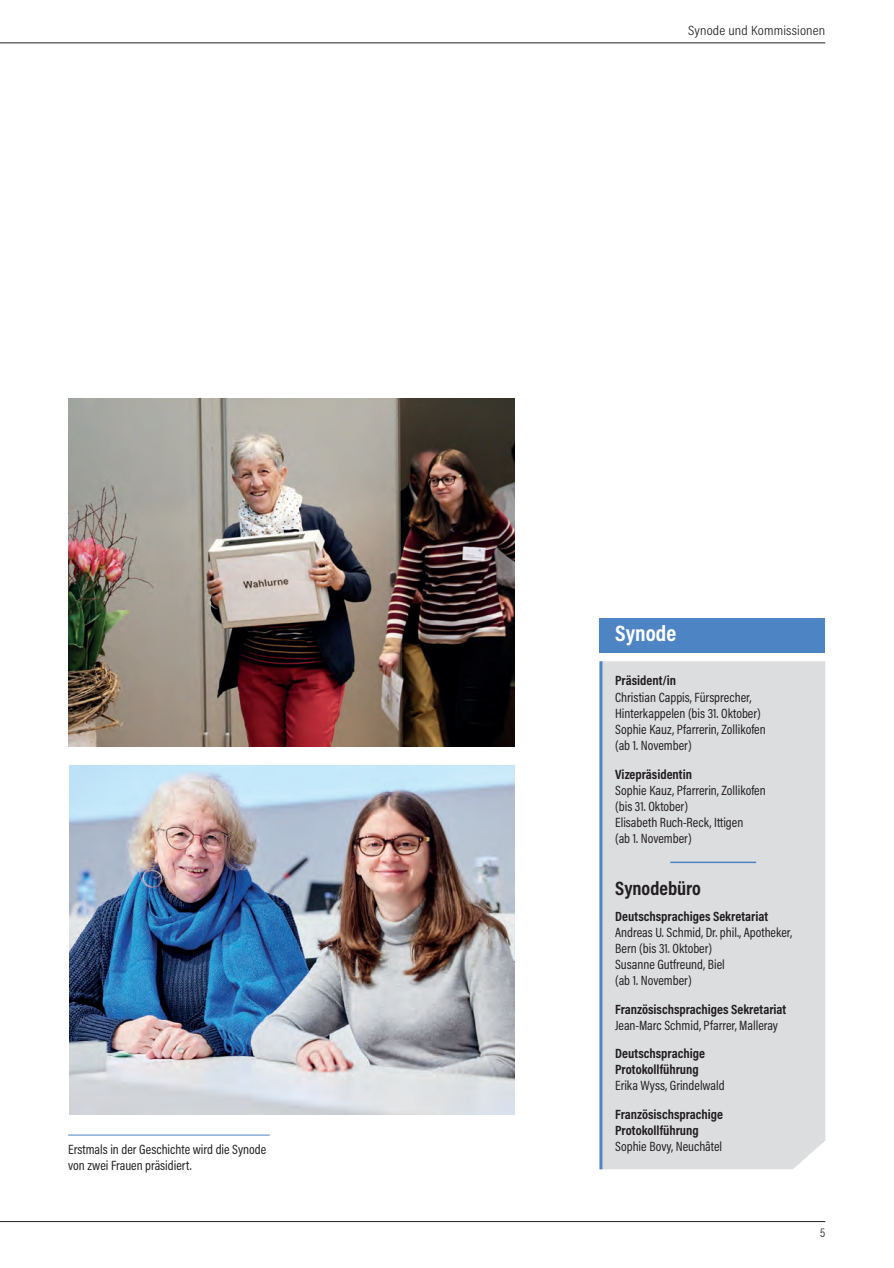
<style>
.page{position:relative;width:894px;height:1268px;background:#fff}
.page>*{position:absolute;margin:0;border:0;box-sizing:border-box;transform-origin:0 0}
.t1{font:700 22.5px "Acumin Pro Cond";color:#fff}
.t2{font:700 19.5px "Acumin Pro Cond";color:#231f20}
.t3{font:13.5px/16.2px "Acumin Pro Cond";color:#231f20}
.t4{font:700 13.5px "Acumin Pro Cond";color:#231f20}
.t5{font:300 13.5px "Acumin Pro Cond";letter-spacing:.01em;color:#231f20;scale:1.1 1}
.t6{font:300 12.75px "Acumin Pro Cond";color:#231f20}
</style>
<div class="page">
<hr style="left:0;top:1220px;width:825px;height:1px;background:#231f20">
<hr style="left:0;top:43px;width:825px;height:1px;background:#231f20">
<img style="left:69px;top:765px;width:446px;height:348px">
<hr style="left:68px;top:1134px;width:202px;height:1px;background:#4d84c4">
<div style="left:602px;top:661px;width:223px;height:507px;background:#dcdddf"></div>
<div style="left:599px;top:618px;width:226px;height:34px;background:#4d84c4"></div>
<hr style="left:599px;top:661px;width:3px;height:507px;background:#4d84c4">
<hr style="left:670px;top:861px;width:86px;height:1px;background:#4d84c4">
<img style="left:68px;top:398px;width:447px;height:348px">
<p class="t3" style="left:68px;top:1140px;width:200px">Erstmals in der Geschichte wird die Synode von zwei Frauen präsidiert.</p>
<p class="t5" style="left:688px;top:21px;width:126px">Synode und Kommissionen</p>
<p class="t1" style="left:615px;top:618px;width:63px">Synode</p>
<p class="t4" style="left:615px;top:671px;width:63px">Präsident/in</p>
<p class="t3" style="left:615px;top:688px;width:138px">Christian Cappis, Fürsprecher,</p>
<p class="t3" style="left:615px;top:704px;width:147px">Hinterkappelen (bis 31. Oktober)</p>
<p class="t3" style="left:615px;top:721px;width:152px">Sophie Kauz, Pfarrerin, Zollikofen</p>
<p class="t3" style="left:615px;top:737px;width:78px">(ab 1. November)</p>
<p class="t4" style="left:615px;top:764px;width:78px">Vizepräsidentin</p>
<p class="t3" style="left:615px;top:781px;width:152px">Sophie Kauz, Pfarrerin, Zollikofen</p>
<p class="t3" style="left:615px;top:797px;width:74px">(bis 31. Oktober)</p>
<p class="t3" style="left:615px;top:814px;width:130px">Elisabeth Ruch-Reck, Ittigen</p>
<p class="t3" style="left:615px;top:830px;width:78px">(ab 1. November)</p>
<p class="t2" style="left:615px;top:875px;width:87px">Synodebüro</p>
<p class="t4" style="left:615px;top:906px;width:154px">Deutschsprachiges Sekretariat</p>
<p class="t3" style="left:615px;top:923px;width:178px">Andreas U. Schmid, Dr. phil., Apotheker,<br>Bern (bis 31. Oktober)</p>
<p class="t3" style="left:615px;top:955px;width:111px">Susanne Gutfreund, Biel</p>
<p class="t3" style="left:615px;top:972px;width:78px">(ab 1. November)</p>
<p class="t4" style="left:615px;top:999px;width:173px">Französischsprachiges Sekretariat</p>
<p class="t3" style="left:615px;top:1016px;width:164px">Jean-Marc Schmid, Pfarrer, Malleray</p>
<p class="t4" style="left:615px;top:1044px;width:91px">Deutschsprachige</p>
<p class="t4" style="left:615px;top:1060px;width:85px">Protokollführung</p>
<p class="t3" style="left:615px;top:1077px;width:111px">Erika Wyss, Grindelwald</p>
<p class="t4" style="left:615px;top:1104px;width:109px">Französischsprachige</p>
<p class="t4" style="left:615px;top:1120px;width:85px">Protokollführung</p>
<p class="t3" style="left:615px;top:1137px;width:108px">Sophie Bovy, Neuchâtel</p>
<p class="t6" style="left:820px;top:1224px;width:7px">5</p>
</div>
